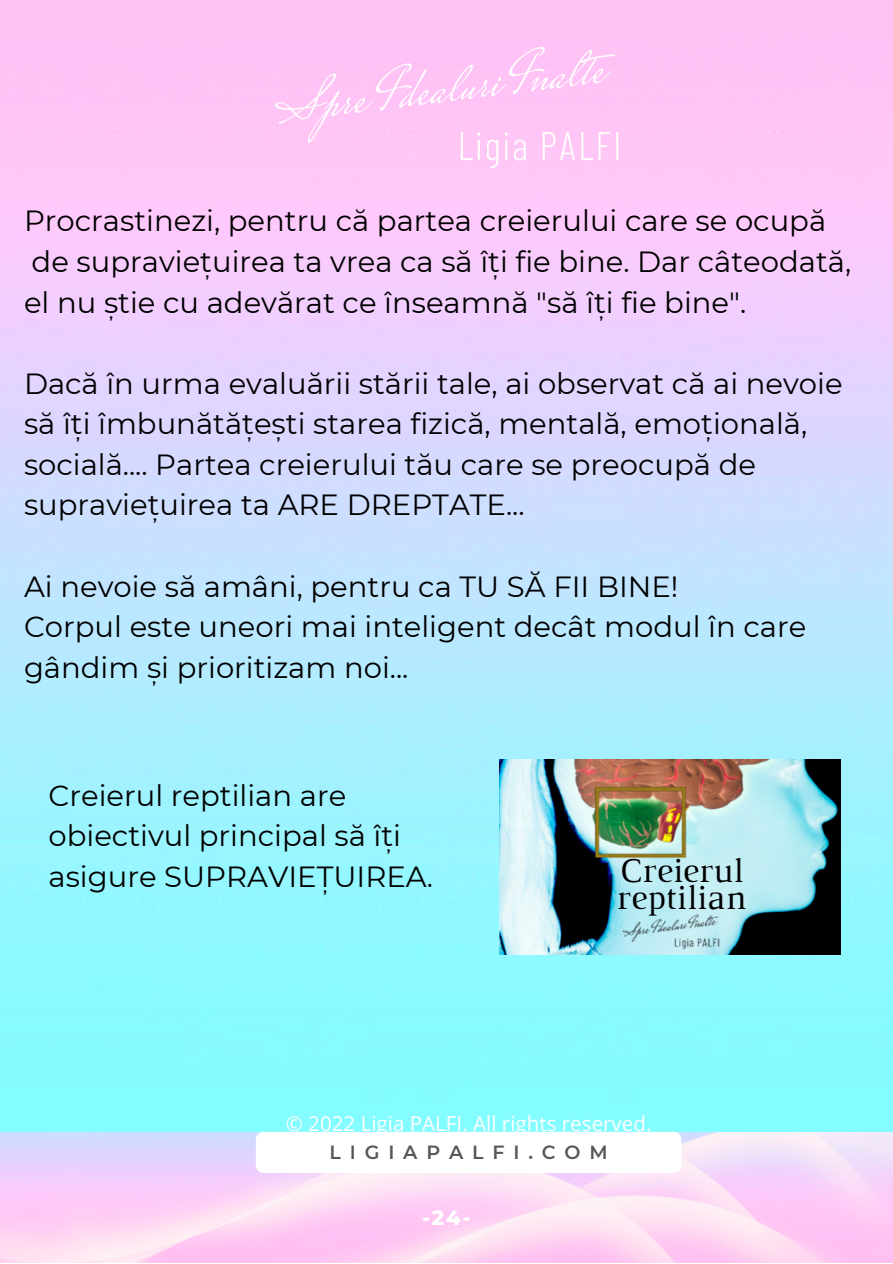
<style>
.page{position:relative;width:893px;height:1264px;background:#fff}
.page>*{position:absolute;margin:0;border:0;box-sizing:border-box;transform-origin:0 0}
.t1{font:35.4px/27.8px "Luthier";color:#000001}
.t2{font:29.1px/40.5px "Montserrat";color:#000}
.t3{font:800 21px "Montserrat";color:#fff}
.t4{font:20.55px "Open Sans";color:#fff}
.t5{font:600 19.05px "Montserrat";letter-spacing:.465em;color:#575757}
</style>
<div class="page">
<img style="left:0;top:0;width:892px;height:1132px">
<div style="left:256px;top:1131px;width:425px;height:41px;background:#fff;border-radius:8px"></div>
<img style="left:272px;top:39px;width:348px;height:131px">
<img style="left:499px;top:759px;width:341px;height:195px">
<p class="t2" style="left:24px;top:201px;width:828px">Procrastinezi, pentru că partea creierului care se ocupă de supraviețuirea ta vrea ca să îți fie bine. Dar câteodată, el nu știe cu adevărat ce înseamnă "să îți fie bine".</p>
<p class="t2" style="left:24px;top:363px;width:820px">Dacă în urma evaluării stării tale, ai observat că ai nevoie să îți îmbunătățești starea fizică, mentală, emoțională, socială.... Partea creierului tău care se preocupă de supraviețuirea ta ARE DREPTATE...</p>
<p class="t2" style="left:24px;top:566px;width:783px">Ai nevoie să amâni, pentru ca TU SĂ FII BINE!<br>Corpul este uneori mai inteligent decât modul în care gândim și prioritizam noi...</p>
<p class="t2" style="left:48px;top:775px;width:386px">Creierul reptilian are obiectivul principal să îți asigure SUPRAVIEȚUIREA.</p>
<p class="t1" style="left:616px;top:858px;width:131px">Creierul reptilian</p>
<p class="t4" style="left:286px;top:1108px;width:367px">© 2022 Ligia PALFI. All rights reserved.</p>
<p class="t5" style="left:329px;top:1140px;width:279px">LIGIAPALFI.COM</p>
<p class="t3" style="left:422px;top:1204px;width:50px">-24-</p>
</div>
